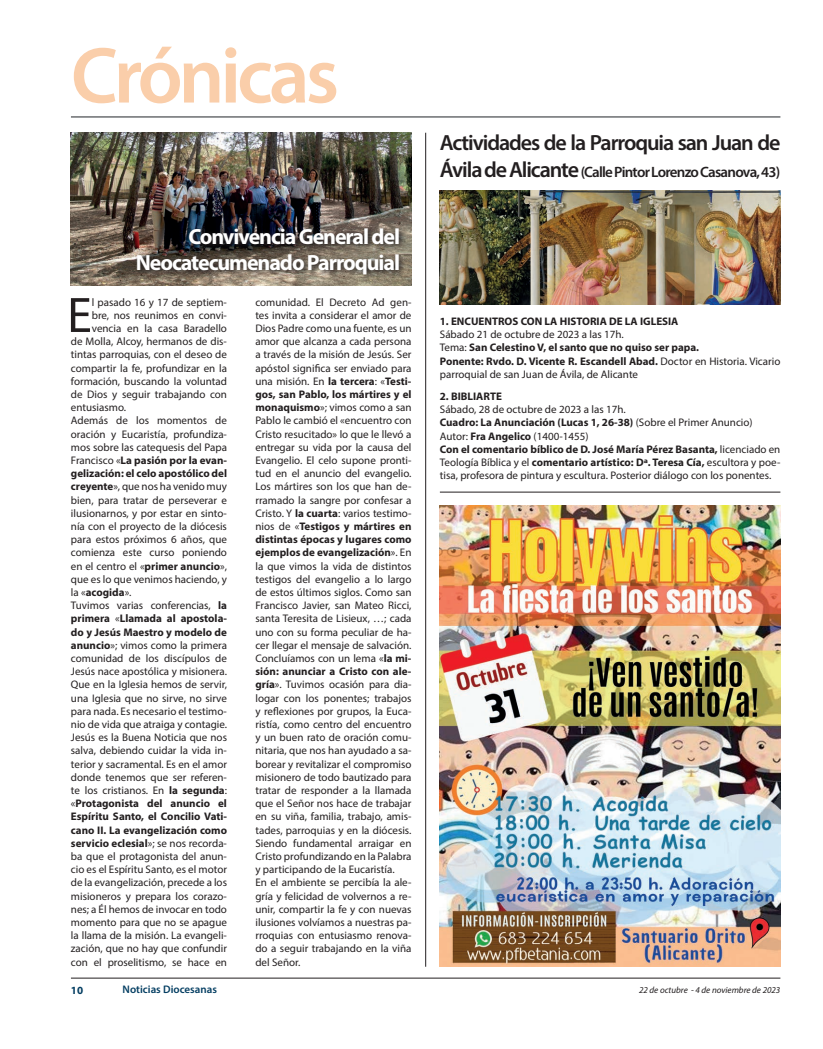
<style>
.page{position:relative;width:823px;height:1049px;background:#fff}
.page>*{position:absolute;margin:0;border:0;box-sizing:border-box;transform-origin:0 0}
.t1{font:600 80px "Myriad Pro";letter-spacing:-.05em;color:#faceaa}
.t2{font:50.2px "Myriad Pro";color:#231f20}
.t3{font:700 22px "Myriad Pro";letter-spacing:-.05em;color:#fff}
.t4{font:600 22px "Myriad Pro";letter-spacing:-.05em;color:#231f20}
.t5{font:600 15px "Myriad Pro";letter-spacing:-.05em;color:#231f20}
.t6{font:11px/13.2px "Myriad Pro";color:#231f20;text-align:justify}
.t7{font:700 11px "Myriad Pro";color:#231f20}
.t8{font:600 11px "Myriad Pro";color:#043e62}
.t9{font:700 11px "Myriad Pro";color:#043e62}
.t10{font:italic 9px "Myriad Pro";color:#231f20}
.s1{font-weight:700}
.s2{font-size:22px}
.s3{font-weight:400}
</style>
<div class="page">
<hr style="left:71px;top:978px;width:709px;height:1px;background:#231f20">
<hr style="left:71px;top:117px;width:709px;height:1px;background:#212529">
<img style="left:71px;top:133px;width:340px;height:153px">
<img style="left:439px;top:505px;width:341px;height:462px">
<hr style="left:439px;top:492px;width:341px;height:1px;background:#231f20">
<hr style="left:425px;top:133px;width:1px;height:834px;background:#231f20">
<img style="left:439px;top:191px;width:341px;height:113px">
<img style="left:134px;top:225px;width:272px;height:56px">
<p class="t1" style="left:71px;top:25px;width:269px">Crónicas</p>
<p class="t3" style="left:188px;top:222px;width:213px">Convivencia General del</p>
<p class="t3" style="left:136px;top:248px;width:265px">Neocatecumenado Parroquial</p>
<p class="t2" style="left:67px;top:284px;width:26px">E</p>
<p class="t6" style="left:92px;top:295px;width:137px">l pasado 16 y 17 de septiem-</p>
<p class="t6" style="left:92px;top:308px;width:137px">bre, nos reunimos en convi-</p>
<p class="t6" style="left:92px;top:321px;width:137px">vencia en la casa Baradello</p>
<p class="t6" style="left:71px;top:335px;width:157px">de Molla, Alcoy, hermanos de dis-</p>
<p class="t6" style="left:71px;top:348px;width:157px">tintas parroquias, con el deseo de</p>
<p class="t6" style="left:71px;top:361px;width:157px">compartir la fe, profundizar en la</p>
<p class="t6" style="left:71px;top:374px;width:157px">formación, buscando la voluntad</p>
<p class="t6" style="left:71px;top:387px;width:157px">de Dios y seguir trabajando con</p>
<p class="t6" style="left:71px;top:401px;width:57px">entusiasmo.</p>
<p class="t6" style="left:71px;top:414px;width:157px">Además de los momentos de oración y Eucaristía, profundiza&shy;mos sobre las catequesis del Papa Francisco «<span class="s1">La pasión por la evan&shy;gelización: el celo apostólico del creyente</span>», que nos ha venido muy bien, para tratar de perseverar e ilusionarnos, y por estar en sinto&shy;nía con el proyecto de la diócesis para estos próximos 6 años, que comienza este curso poniendo en el centro el «<span class="s1">primer anuncio</span>», que es lo que venimos haciendo, y la «<span class="s1">acogida</span>».</p>
<p class="t6" style="left:71px;top:599px;width:157px">Tuvimos varias conferencias, <span class="s1">la primera</span> «<span class="s1">Llamada al apostola&shy;do y Jesús Maestro y modelo de anuncio</span>»; vimos como la primera comunidad de los discípulos de Jesús nace apostólica y misionera.<br>Que en la Iglesia hemos de servir, una Iglesia que no sirve, no sirve para nada. Es necesario el testimo&shy;nio de vida que atraiga y contagie.<br>Jesús es la Buena Noticia que nos salva, debiendo cuidar la vida in&shy;terior y sacramental. Es en el amor donde tenemos que ser referen&shy;te los cristianos. En <span class="s1">la segunda</span>: «<span class="s1">Protagonista del anuncio el Espíritu Santo, el Concilio Vati&shy;cano II. La evangelización como servicio eclesial</span>»; se nos recorda&shy;ba que el protagonista del anun&shy;cio es el Espíritu Santo, es el motor de la evangelización, precede a los misioneros y prepara los corazo&shy;nes; a Él hemos de invocar en todo momento para que no se apague la llama de la misión. La evangeli&shy;zación, que no hay que confundir con el proselitismo, se hace en</p>
<p class="t6" style="left:255px;top:295px;width:157px">comunidad. El Decreto Ad gen&shy;tes invita a considerar el amor de Dios Padre como una fuente, es un amor que alcanza a cada persona a través de la misión de Jesús. Ser apóstol significa ser enviado para una misión. En <span class="s1">la tercera</span>: «<span class="s1">Testi&shy;gos, san Pablo, los mártires y el monaquismo</span>»; vimos como a san Pablo le cambió el «encuentro con Cristo resucitado» lo que le llevó a entregar su vida por la causa del Evangelio. El celo supone pronti&shy;tud en el anuncio del evangelio.<br>Los mártires son los que han de&shy;rramado la sangre por confesar a Cristo. Y <span class="s1">la cuarta</span>: varios testimo&shy;nios de «<span class="s1">Testigos y mártires en distintas épocas y lugares como ejemplos de evangelización</span>». En la que vimos la vida de distintos testigos del evangelio a lo largo de estos últimos siglos. Como san Francisco Javier, san Mateo Ricci, santa Teresita de Lisieux, …; cada uno con su forma peculiar de ha&shy;cer llegar el mensaje de salvación.<br>Concluíamos con un lema «<span class="s1">la mi&shy;sión: anunciar a Cristo con ale&shy;gría</span>». Tuvimos ocasión para dia&shy;logar con los ponentes; trabajos y reflexiones por grupos, la Euca&shy;ristía, como centro del encuentro y un buen rato de oración comu&shy;nitaria, que nos han ayudado a sa&shy;borear y revitalizar el compromiso misionero de todo bautizado para tratar de responder a la llamada que el Señor nos hace de trabajar en su viña, familia, trabajo, amis&shy;tades, parroquias y en la diócesis.<br>Siendo fundamental arraigar en Cristo profundizando en la Palabra y participando de la Eucaristía.</p>
<p class="t6" style="left:255px;top:876px;width:157px">En el ambiente se percibía la ale&shy;gría y felicidad de volvernos a re&shy;unir, compartir la fe y con nuevas ilusiones volvíamos a nuestras pa&shy;rroquias con entusiasmo renova&shy;do a seguir trabajando en la viña del Señor.</p>
<p class="t4" style="left:439px;top:129px;width:342px">Actividades de la Parroquia san Juan de</p>
<p class="t5" style="left:439px;top:162px;width:342px"><span class="s2">Ávila de Alicante</span> (Calle Pintor Lorenzo Casanova, 43)</p>
<p class="t7" style="left:439px;top:314px;width:240px">1. ENCUENTROS CON LA HISTORIA DE LA IGLESIA</p>
<p class="t6" style="left:439px;top:328px;width:185px">Sábado 21 de octubre de 2023 a las 17h.</p>
<p class="t7" style="left:439px;top:340px;width:261px"><span class="s3">Tema:</span> San Celestino V, el santo que no quiso ser papa.</p>
<p class="t6" style="left:439px;top:354px;width:342px"><span class="s1">Ponente: Rvdo. D. Vicente R. Escandell Abad.</span> Doctor en Historia. Vicario parroquial de san Juan de Ávila, de Alicante</p>
<p class="t7" style="left:439px;top:389px;width:64px">2. BIBLIARTE</p>
<p class="t6" style="left:439px;top:403px;width:187px">Sábado, 28 de octubre de 2023 a las 17h.</p>
<p class="t7" style="left:439px;top:415px;width:314px">Cuadro: La Anunciación (Lucas 1, 26-38) <span class="s3">(Sobre el Primer Anuncio)</span></p>
<p class="t6" style="left:439px;top:429px;width:150px">Autor: <span class="s1">Fra Angelico</span> (1400-1455)</p>
<p class="t6" style="left:439px;top:442px;width:342px"><span class="s1">Con el comentario bíblico de D. José María Pérez Basanta,</span> licenciado en Teología Bíblica y el <span class="s1">comentario artístico: Dª. Teresa Cía,</span> escultora y poe&shy;tisa, profesora de pintura y escultura. Posterior diálogo con los ponentes.</p>
<p class="t9" style="left:71px;top:982px;width:14px">10</p>
<p class="t8" style="left:122px;top:982px;width:96px">Noticias Diocesanas</p>
<p class="t10" style="left:638px;top:984px;width:143px">22 de octubre - 4 de noviembre de 2023</p>
</div>
